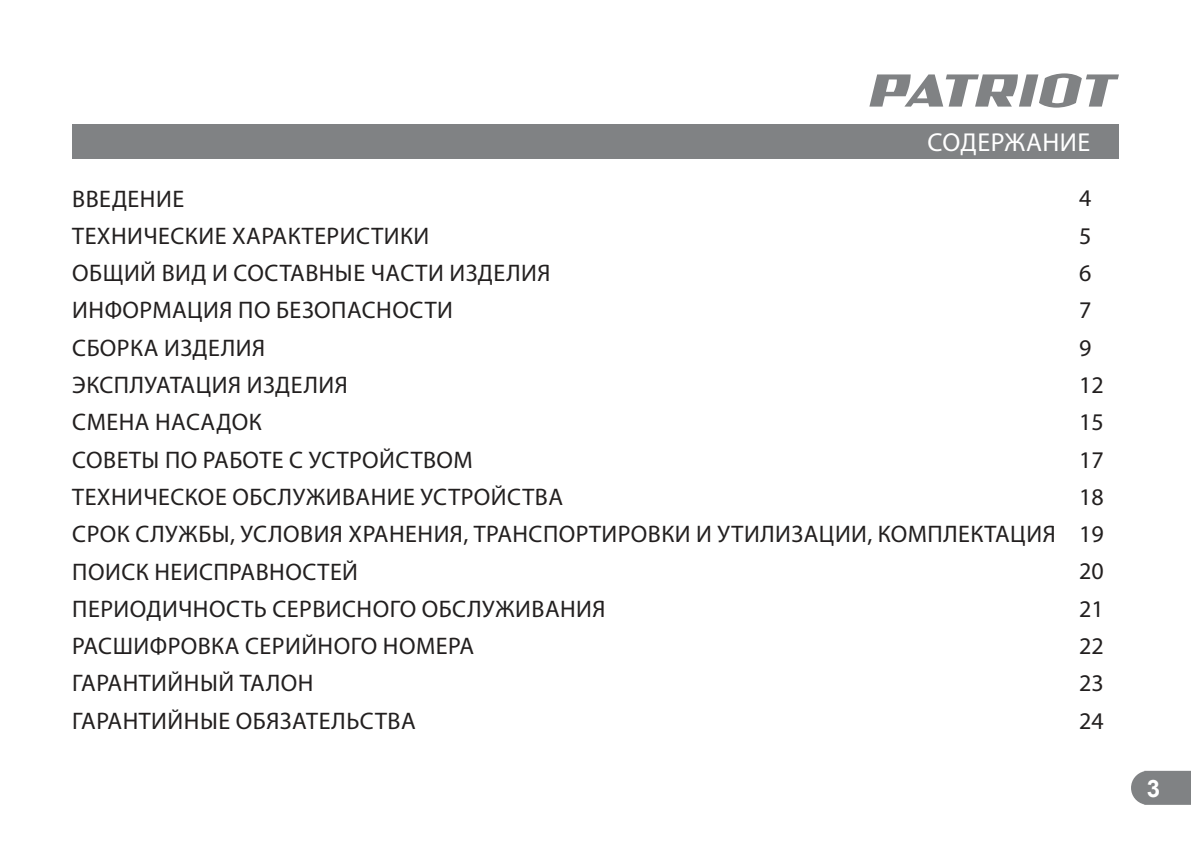
<style>
.page{position:relative;width:1191px;height:842px;background:#fff}
.page>*{position:absolute;margin:0;border:0;box-sizing:border-box;transform-origin:0 0}
.t1{font:26px "Myriad Pro";letter-spacing:.02em;color:#fff}
.t2{font:24px/37.2px "Myriad Pro";letter-spacing:.02em;color:#221f1f}
.t3{font:24px/37.2px "Myriad Pro";color:#221f1f}
.t4{font:700 24px "Arial";color:#fff}
</style>
<div class="page">
<svg style="left:1131px;top:771px;width:60px;height:34px"></svg>
<svg style="left:869px;top:73px;width:250px;height:35px"></svg>
<div style="left:72px;top:124px;width:1047px;height:34px;background:#808284"></div>
<p class="t1" style="left:927px;top:130px;width:164px">СОДЕРЖАНИЕ</p>
<p class="t2" style="left:72px;top:181px;width:985px">ВВЕДЕНИЕ<br>ТЕХНИЧЕСКИЕ ХАРАКТЕРИСТИКИ<br>ОБЩИЙ ВИД И СОСТАВНЫЕ ЧАСТИ ИЗДЕЛИЯ<br>ИНФОРМАЦИЯ ПО БЕЗОПАСНОСТИ<br>СБОРКА ИЗДЕЛИЯ<br>ЭКСПЛУАТАЦИЯ ИЗДЕЛИЯ<br>СМЕНА НАСАДОК<br>СОВЕТЫ ПО РАБОТЕ С УСТРОЙСТВОМ<br>ТЕХНИЧЕСКОЕ ОБСЛУЖИВАНИЕ УСТРОЙСТВА<br>СРОК СЛУЖБЫ, УСЛОВИЯ ХРАНЕНИЯ, ТРАНСПОРТИРОВКИ И УТИЛИЗАЦИИ, КОМПЛЕКТАЦИЯ<br>ПОИСК НЕИСПРАВНОСТЕЙ<br>ПЕРИОДИЧНОСТЬ СЕРВИСНОГО ОБСЛУЖИВАНИЯ<br>РАСШИФРОВКА СЕРИЙНОГО НОМЕРА<br>ГАРАНТИЙНЫЙ ТАЛОН<br>ГАРАНТИЙНЫЕ ОБЯЗАТЕЛЬСТВА</p>
<p class="t3" style="left:1079px;top:181px;width:26px">4<br>5<br>6<br>7<br>9<br>12<br>15<br>17<br>18<br>19<br>20<br>21<br>22<br>23<br>24</p>
<p class="t4" style="left:1146px;top:774px;width:15px">3</p>
</div>
